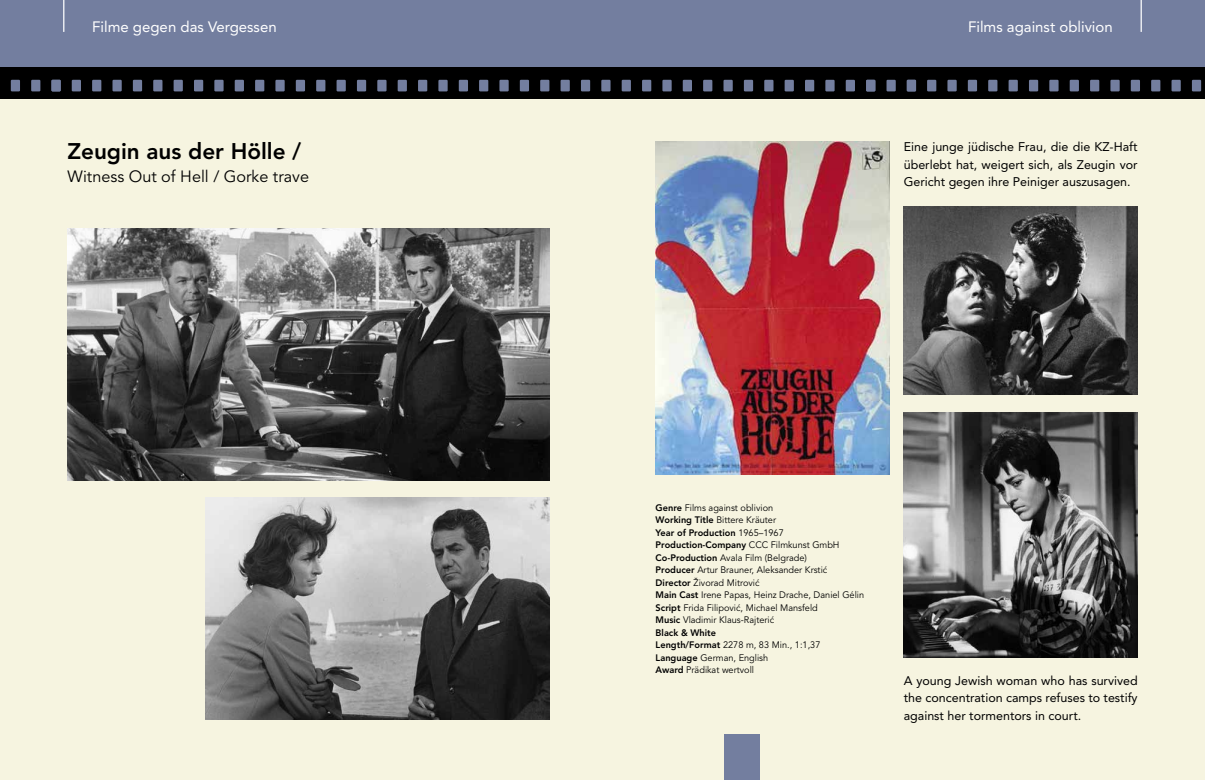
<style>
.page{position:relative;width:1205px;height:780px;background:#fff}
.page>*{position:absolute;margin:0;border:0;box-sizing:border-box;transform-origin:0 0}
.t1{font:800 22.5px "Avenir";color:#000}
.t2{font:16.25px "Avenir LT Pro";color:#000}
.t3{font:15px "Avenir";color:#fff}
.t4{font:12.5px/17.5px "Avenir";color:#000;text-align:justify}
.t5{font:9.38px/12.5px "Avenir LT Pro";color:#000}
.t6{font:800 9.38px/12.5px "Avenir";color:#000}
.s1{font-family:"Avenir";font-weight:800}
.s2{font-family:"Avenir LT Pro";font-weight:400}
</style>
<div class="page">
<div style="left:0;top:99px;width:1205px;height:681px;background:#f6f4e0"></div>
<div style="left:0;top:0;width:1205px;height:67px;background:#737e9f"></div>
<div style="left:0;top:67px;width:1205px;height:32px;background:#000"></div>
<hr style="left:63px;top:0;width:1px;height:32px;background:#fff">
<hr style="left:1140px;top:0;width:2px;height:32px;background:#fff">
<div style="left:725px;top:733px;width:35px;height:47px;background:#737e9f"></div>
<div style="left:72px;top:80px;width:9px;height:11px;background:#737e9f"></div>
<div style="left:92px;top:80px;width:9px;height:11px;background:#737e9f"></div>
<div style="left:11px;top:80px;width:9px;height:11px;background:#737e9f"></div>
<div style="left:31px;top:80px;width:9px;height:11px;background:#737e9f"></div>
<div style="left:52px;top:80px;width:9px;height:11px;background:#737e9f"></div>
<div style="left:112px;top:80px;width:10px;height:11px;background:#737e9f"></div>
<div style="left:133px;top:80px;width:9px;height:11px;background:#737e9f"></div>
<div style="left:153px;top:80px;width:9px;height:11px;background:#737e9f"></div>
<div style="left:174px;top:80px;width:9px;height:11px;background:#737e9f"></div>
<div style="left:194px;top:80px;width:9px;height:11px;background:#737e9f"></div>
<div style="left:214px;top:80px;width:10px;height:11px;background:#737e9f"></div>
<div style="left:235px;top:80px;width:9px;height:11px;background:#737e9f"></div>
<div style="left:255px;top:80px;width:9px;height:11px;background:#737e9f"></div>
<div style="left:275px;top:80px;width:10px;height:11px;background:#737e9f"></div>
<div style="left:296px;top:80px;width:9px;height:11px;background:#737e9f"></div>
<div style="left:316px;top:80px;width:9px;height:11px;background:#737e9f"></div>
<div style="left:336px;top:80px;width:10px;height:11px;background:#737e9f"></div>
<div style="left:357px;top:80px;width:9px;height:11px;background:#737e9f"></div>
<div style="left:377px;top:80px;width:9px;height:11px;background:#737e9f"></div>
<div style="left:398px;top:80px;width:9px;height:11px;background:#737e9f"></div>
<div style="left:418px;top:80px;width:9px;height:11px;background:#737e9f"></div>
<div style="left:438px;top:80px;width:10px;height:11px;background:#737e9f"></div>
<div style="left:459px;top:80px;width:9px;height:11px;background:#737e9f"></div>
<div style="left:927px;top:80px;width:9px;height:11px;background:#737e9f"></div>
<div style="left:947px;top:80px;width:9px;height:11px;background:#737e9f"></div>
<div style="left:886px;top:80px;width:10px;height:11px;background:#737e9f"></div>
<div style="left:907px;top:80px;width:9px;height:11px;background:#737e9f"></div>
<div style="left:968px;top:80px;width:9px;height:11px;background:#737e9f"></div>
<div style="left:988px;top:80px;width:9px;height:11px;background:#737e9f"></div>
<div style="left:1008px;top:80px;width:10px;height:11px;background:#737e9f"></div>
<div style="left:1029px;top:80px;width:9px;height:11px;background:#737e9f"></div>
<div style="left:1049px;top:80px;width:9px;height:11px;background:#737e9f"></div>
<div style="left:1069px;top:80px;width:10px;height:11px;background:#737e9f"></div>
<div style="left:1090px;top:80px;width:9px;height:11px;background:#737e9f"></div>
<div style="left:1110px;top:80px;width:9px;height:11px;background:#737e9f"></div>
<div style="left:1131px;top:80px;width:9px;height:11px;background:#737e9f"></div>
<div style="left:1151px;top:80px;width:9px;height:11px;background:#737e9f"></div>
<div style="left:1171px;top:80px;width:10px;height:11px;background:#737e9f"></div>
<div style="left:1192px;top:80px;width:9px;height:11px;background:#737e9f"></div>
<div style="left:479px;top:80px;width:9px;height:11px;background:#737e9f"></div>
<div style="left:499px;top:80px;width:10px;height:11px;background:#737e9f"></div>
<div style="left:520px;top:80px;width:9px;height:11px;background:#737e9f"></div>
<div style="left:540px;top:80px;width:9px;height:11px;background:#737e9f"></div>
<div style="left:560px;top:80px;width:10px;height:11px;background:#737e9f"></div>
<div style="left:581px;top:80px;width:9px;height:11px;background:#737e9f"></div>
<div style="left:601px;top:80px;width:9px;height:11px;background:#737e9f"></div>
<div style="left:622px;top:80px;width:9px;height:11px;background:#737e9f"></div>
<div style="left:642px;top:80px;width:9px;height:11px;background:#737e9f"></div>
<div style="left:662px;top:80px;width:10px;height:11px;background:#737e9f"></div>
<div style="left:683px;top:80px;width:9px;height:11px;background:#737e9f"></div>
<div style="left:703px;top:80px;width:9px;height:11px;background:#737e9f"></div>
<div style="left:723px;top:80px;width:10px;height:11px;background:#737e9f"></div>
<div style="left:744px;top:80px;width:9px;height:11px;background:#737e9f"></div>
<div style="left:764px;top:80px;width:9px;height:11px;background:#737e9f"></div>
<div style="left:784px;top:80px;width:10px;height:11px;background:#737e9f"></div>
<div style="left:805px;top:80px;width:9px;height:11px;background:#737e9f"></div>
<div style="left:825px;top:80px;width:9px;height:11px;background:#737e9f"></div>
<div style="left:846px;top:80px;width:9px;height:11px;background:#737e9f"></div>
<div style="left:866px;top:80px;width:9px;height:11px;background:#737e9f"></div>
<img style="left:67px;top:228px;width:482px;height:252px">
<img style="left:205px;top:497px;width:344px;height:222px">
<img style="left:656px;top:142px;width:233px;height:332px">
<img style="left:904px;top:412px;width:233px;height:245px">
<img style="left:904px;top:207px;width:233px;height:187px">
<h3 class="t3" style="left:92px;top:18px;width:186px">Filme gegen das Vergessen</h3>
<h3 class="t3" style="left:968px;top:18px;width:146px">Films against oblivion</h3>
<h1 class="t1" style="left:67px;top:138px;width:235px">Zeugin aus der Hölle /</h1>
<h2 class="t2" style="left:67px;top:167px;width:243px">Witness Out of Hell / Gorke trave</h2>
<h3 class="t4" style="left:904px;top:138px;width:235px">Eine junge jüdische Frau, die die KZ-Haft überlebt hat, weigert sich, als Zeugin vor Gericht gegen ihre Peiniger auszusagen.</h3>
<p class="t5" style="left:656px;top:501px;width:122px"><span class="s1">Genre</span> Films against oblivion<br><span class="s1">Working Title</span> Bittere Kräuter</p>
<p class="t6" style="left:656px;top:526px;width:185px">Year of Production <span class="s2">1965–1967<br></span>Production-Company <span class="s2">CCC Filmkunst GmbH</span></p>
<p class="t5" style="left:656px;top:551px;width:210px"><span class="s1">Co-Production</span> Avala Film (Belgrade)<br><span class="s1">Producer</span> Artur Brauner, Aleksander Krstić <span class="s1">Director</span> Živorad Mitrović<br><span class="s1">Main Cast</span> Irene Papas, Heinz Drache, Daniel Gélin <span class="s1">Script</span> Frida Filipović, Michael Mansfeld<br><span class="s1">Music</span> Vladimir Klaus-Rajterić</p>
<p class="t6" style="left:656px;top:626px;width:62px">Black &amp; White</p>
<p class="t5" style="left:656px;top:638px;width:166px"><span class="s1">Length/Format</span> 2278 m, 83 Min., 1:1,37<br><span class="s1">Language</span> German, English<br><span class="s1">Award</span> Prädikat wertvoll</p>
<h3 class="t4" style="left:904px;top:671px;width:235px">A young Jewish woman who has survived the concentration camps refuses to testify against her tormentors in court.</h3>
</div>
